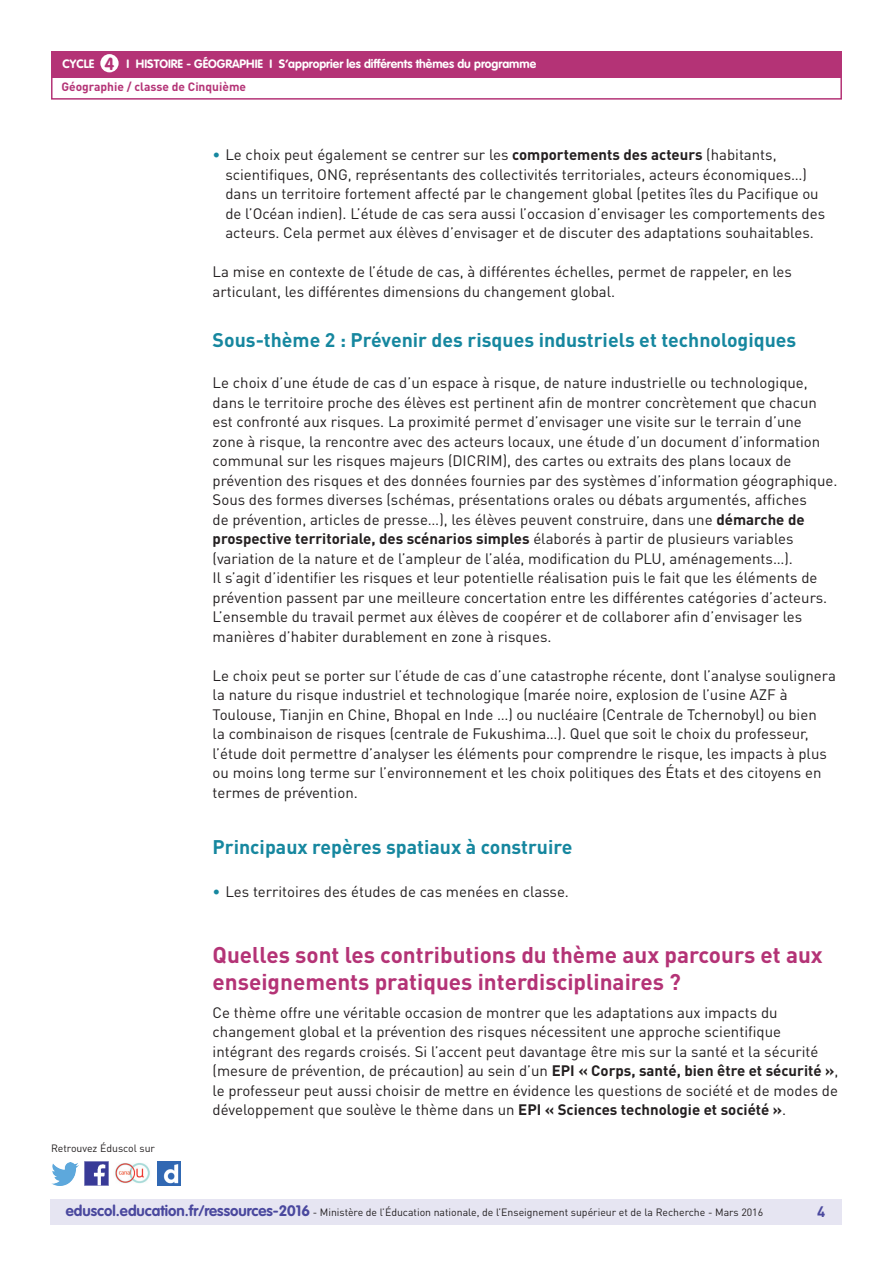
<style>
.page{position:relative;width:893px;height:1263px;background:#fff}
.page>*{position:absolute;margin:0;border:0;box-sizing:border-box;transform-origin:0 0}
.t1{font:700 22.5px/27px "DIN Pro";color:#b43376}
.t2{font:700 19.5px "DIN Pro";color:#16879f}
.t3{font:15px/19.5px "DIN Pro";color:#231f20}
.t4{font:700 15px "DIN Pro";color:#4a489e}
.t5{font:700 12px "VAG Rounded Std";color:#fff}
.t6{font:700 12px "DIN Pro";color:#b43376}
.t7{font:10.5px "DIN Pro";color:#231f20}
.s1{font-size:17.25px;color:#b43376}
.s2{color:#16879f}
.s3{font-weight:700}
.s4{font-family:"VAG Rounded Std";font-weight:700;font-size:15px;color:#4a489e}
</style>
<div class="page">
<div style="left:50px;top:1199px;width:791px;height:26px;background:#e6e5f2"></div>
<div style="left:51px;top:51px;width:791px;height:27px;background:#b43376"></div>
<div style="left:100px;top:54px;width:19px;height:18px;background:#fff;border-radius:50%"></div>
<div style="left:51px;top:75px;width:791px;height:25px;border:2px solid #b43376"></div>
<img style="left:85px;top:1162px;width:23px;height:23px">
<img style="left:51px;top:1163px;width:28px;height:22px">
<img style="left:158px;top:1162px;width:22px;height:23px">
<img style="left:115px;top:1163px;width:35px;height:21px">
<p class="t5" style="left:63px;top:57px;width:475px">CYCLE <span class="s1">4</span> I Histoire - Géographie I S’approprier les différents thèmes du programme</p>
<p class="t6" style="left:61px;top:79px;width:186px">Géographie / classe de Cinquième</p>
<p class="t3" style="left:225px;top:145px;width:601px;text-indent:-13px"><span class="s2">•</span> Le choix peut également se centrer sur les <span class="s3">comportements des acteurs</span> (habitants, scientifiques, ONG, représentants des collectivités territoriales, acteurs économiques…) dans un territoire fortement affecté par le changement global (petites îles du Pacifique ou de l’Océan indien). L’étude de cas sera aussi l’occasion d’envisager les comportements des acteurs. Cela permet aux élèves d’envisager et de discuter des adaptations souhaitables.</p>
<p class="t3" style="left:213px;top:262px;width:581px">La mise en contexte de l’étude de cas, à différentes échelles, permet de rappeler, en les articulant, les différentes dimensions du changement global.</p>
<h2 class="t2" style="left:213px;top:327px;width:585px">Sous-thème 2 : Prévenir des risques industriels et technologiques</h2>
<p class="t3" style="left:213px;top:373px;width:626px">Le choix d’une étude de cas d’un espace à risque, de nature industrielle ou technologique, dans le territoire proche des élèves est pertinent afin de montrer concrètement que chacun est confronté aux risques. La proximité permet d’envisager une visite sur le terrain d’une<br>zone à risque, la rencontre avec des acteurs locaux, une étude d’un document d’information communal sur les risques majeurs (DICRIM), des cartes ou extraits des plans locaux de prévention des risques et des données fournies par des systèmes d’information géographique.<br>Sous des formes diverses (schémas, présentations orales ou débats argumentés, affiches<br>de prévention, articles de presse…), les élèves peuvent construire, dans une <span class="s3">démarche de prospective territoriale, des scénarios simples</span> élaborés à partir de plusieurs variables (variation de la nature et de l’ampleur de l’aléa, modification du PLU, aménagements…).<br>Il s’agit d’identifier les risques et leur potentielle réalisation puis le fait que les éléments de prévention passent par une meilleure concertation entre les différentes catégories d’acteurs.<br>L’ensemble du travail permet aux élèves de coopérer et de collaborer afin d’envisager les manières d’habiter durablement en zone à risques.</p>
<p class="t3" style="left:213px;top:665px;width:625px">Le choix peut se porter sur l’étude de cas d’une catastrophe récente, dont l’analyse soulignera la nature du risque industriel et technologique (marée noire, explosion de l’usine AZF à Toulouse, Tianjin en Chine, Bhopal en Inde …) ou nucléaire (Centrale de Tchernobyl) ou bien<br>la combinaison de risques (centrale de Fukushima…). Quel que soit le choix du professeur, l’étude doit permettre d’analyser les éléments pour comprendre le risque, les impacts à plus ou moins long terme sur l’environnement et les choix politiques des États et des citoyens en termes de prévention.</p>
<h2 class="t2" style="left:213px;top:834px;width:361px">Principaux repères spatiaux à construire</h2>
<p class="t3" style="left:213px;top:881px;width:358px"><span class="s2">•</span> Les territoires des études de cas menées en classe.</p>
<p class="t7" style="left:51px;top:1141px;width:106px">Retrouvez Éduscol sur</p>
<h1 class="t1" style="left:213px;top:940px;width:612px">Quelles sont les contributions du thème aux parcours et aux enseignements pratiques interdisciplinaires ?</h1>
<p class="t3" style="left:213px;top:1002px;width:627px">Ce thème offre une véritable occasion de montrer que les adaptations aux impacts du changement global et la prévention des risques nécessitent une approche scientifique intégrant des regards croisés. Si l’accent peut davantage être mis sur la santé et la sécurité (mesure de prévention, de précaution) au sein d’un <span class="s3">EPI « Corps, santé, bien être et sécurité »</span>, le professeur peut aussi choisir de mettre en évidence les questions de société et de modes de développement que soulève le thème dans un <span class="s3">EPI « Sciences technologie et société »</span>.</p>
<p class="t7" style="left:66px;top:1205px;width:699px"><span class="s4">eduscol.education.fr/ressources-2016</span> - Ministère de l’Éducation nationale, de l’Enseignement supérieur et de la Recherche - Mars 2016</p>
<p class="t4" style="left:817px;top:1201px;width:10px">4</p>
</div>
